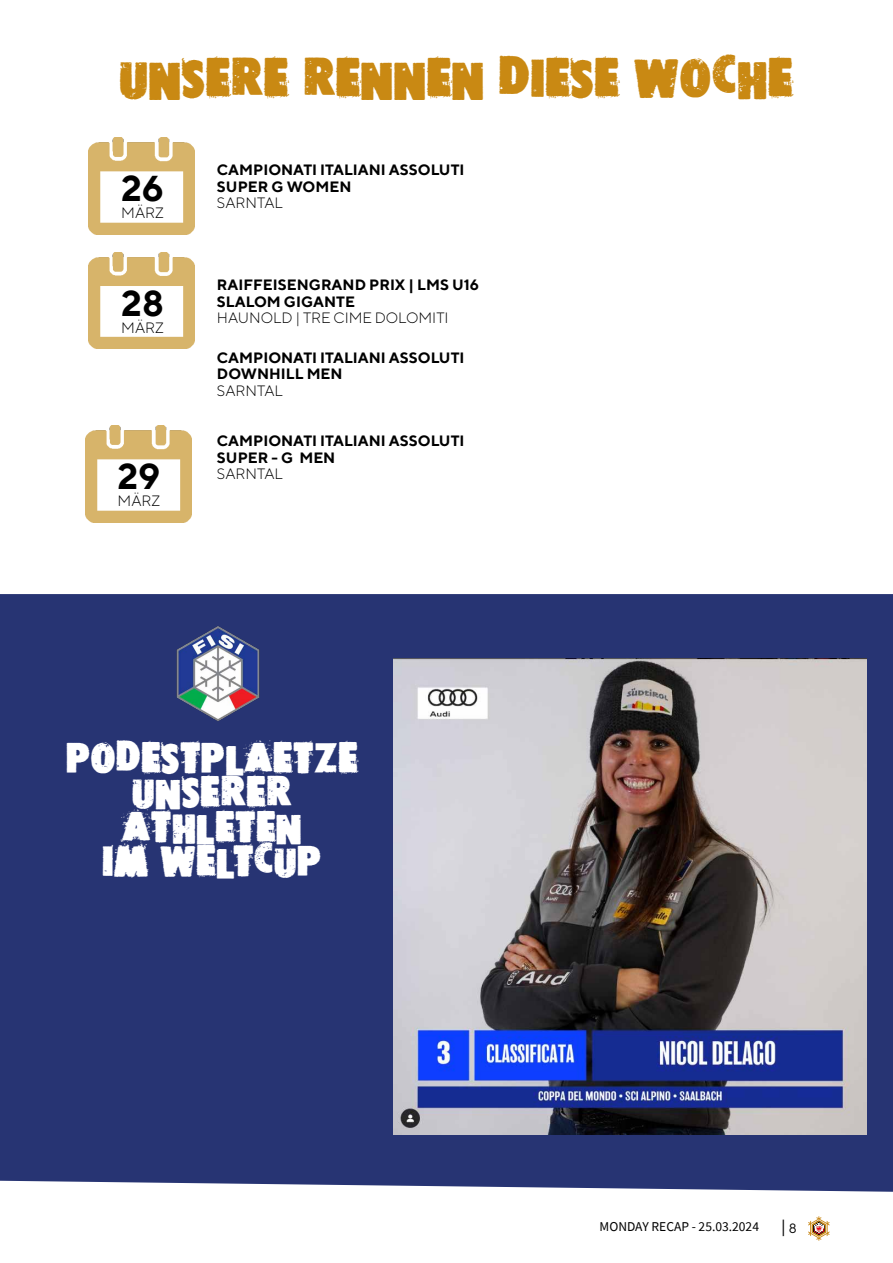
<style>
.page{position:relative;width:893px;height:1263px;background:#fff}
.page>*{position:absolute;margin:0;border:0;box-sizing:border-box;transform-origin:0 0}
.t1{font:36px "Freepress";color:#c98913}
.t2{font:700 36px "TT Norms";color:#000}
.t3{font:28.5px/34.2px "Freepress";color:#fff;text-align:center}
.t4{font:16.5px "Myriad Pro";color:#000}
.t5{font:700 15px/16.5px "TT Norms";color:#000}
.t6{font:300 15px "TT Norms";color:#000}
.t7{font:13.5px "Source Sans Pro";color:#000}
</style>
<div class="page">
<svg style="left:808px;top:1216px;width:21px;height:25px"></svg>
<img style="left:85px;top:425px;width:106px;height:97px">
<div style="left:0;top:594px;width:893px;height:598px;background:#273473"></div>
<img style="left:176px;top:624px;width:85px;height:99px">
<img style="left:394px;top:659px;width:472px;height:475px">
<img style="left:89px;top:137px;width:106px;height:97px">
<img style="left:89px;top:252px;width:106px;height:97px">
<h1 class="t1" style="left:119px;top:54px;width:675px">UNSERE RENNEN DIESE WOCHE</h1>
<h1 class="t2" style="left:121px;top:166px;width:45px">26</h1>
<p class="t6" style="left:121px;top:203px;width:44px">MÄRZ</p>
<h1 class="t2" style="left:121px;top:281px;width:44px">28</h1>
<p class="t6" style="left:121px;top:318px;width:44px">MÄRZ</p>
<h1 class="t2" style="left:117px;top:454px;width:45px">29</h1>
<p class="t6" style="left:118px;top:491px;width:44px">MÄRZ</p>
<p class="t5" style="left:217px;top:161px;width:249px">CAMPIONATI ITALIANI ASSOLUTI<br>SUPER G WOMEN</p>
<p class="t6" style="left:217px;top:194px;width:68px">SARNTAL</p>
<p class="t5" style="left:217px;top:276px;width:264px">RAIFFEISENGRAND PRIX | LMS U16<br>SLALOM GIGANTE</p>
<p class="t6" style="left:217px;top:309px;width:233px">HAUNOLD | TRE CIME DOLOMITI</p>
<p class="t5" style="left:217px;top:349px;width:249px">CAMPIONATI ITALIANI ASSOLUTI<br>DOWNHILL MEN</p>
<p class="t6" style="left:217px;top:381px;width:68px">SARNTAL</p>
<p class="t5" style="left:217px;top:433px;width:249px">CAMPIONATI ITALIANI ASSOLUTI<br>SUPER - G MEN</p>
<p class="t6" style="left:217px;top:465px;width:68px">SARNTAL</p>
<h2 class="t3" style="left:66px;top:742px;width:293px">PODESTPLAETZE<br>UNSERER<br>ATHLETEN<br>IM WELTCUP</h2>
<p class="t7" style="left:600px;top:1218px;width:161px">MONDAY RECAP - 25.03.2024</p>
<p class="t4" style="left:781px;top:1216px;width:17px">| <sub>8</sub></p>
</div>
